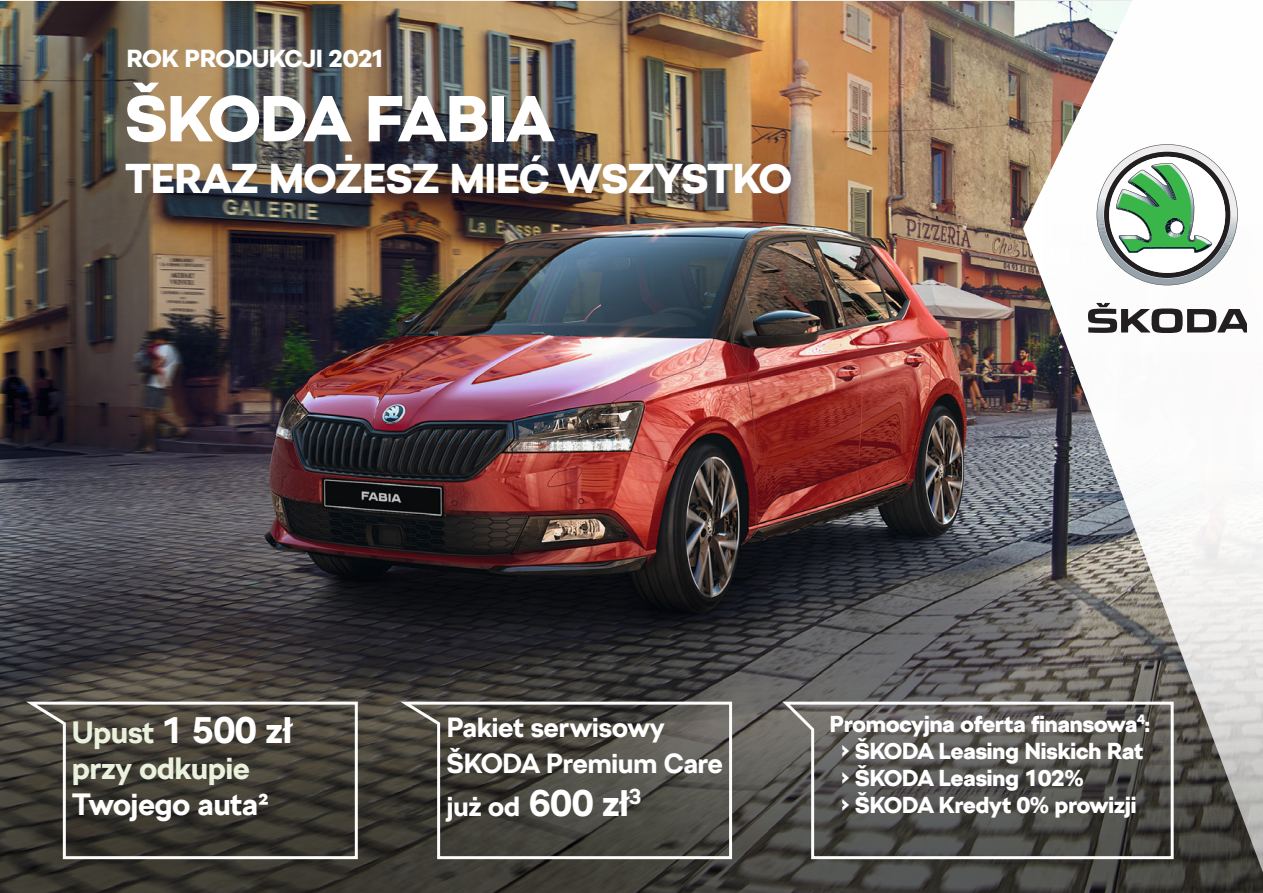
<style>
.page{position:relative;width:1263px;height:893px;background:#fff}
.page>*{position:absolute;margin:0;border:0;box-sizing:border-box;transform-origin:0 0}
._04_Subhead_17pt{font:900 64.35px "SKODA Next";color:#fff}
._04_Subhead_17pt-2{font:900 40.5px "SKODA Next";color:#fff}
.t1{font:700 36px "SKODA Next";color:#fff}
.t2{font:700 30px/36px "SKODA Next";color:#fff}
._04_Subhead_17pt-3{font:700 27px/43.2px "SKODA Next";color:#fff}
._04_Subhead_17pt-4{font:900 24px "SKODA Next";color:#fff}
.t3{font:900 22.5px "SKODA Next";color:#fff}
.s1{font-size:30px;color:#eaf2de}
.s2{color:#eaf2de}
.s3{font-size:36px}
</style>
<div class="page">
<img style="left:3px;top:3px;width:1257px;height:887px">
<img style="left:1023px;top:0;width:240px;height:872px">
<svg style="left:1097px;top:144px;width:141px;height:141px"></svg>
<div style="left:1170px;top:221px;width:13px;height:13px;background:#fff;border-radius:50%"></div>
<svg style="left:1088px;top:303px;width:159px;height:30px"></svg>
<svg style="left:401px;top:699px;width:332px;height:162px;background:#514f49"></svg>
<svg style="left:782px;top:699px;width:393px;height:162px;background:#5b5a57"></svg>
<svg style="left:27px;top:699px;width:332px;height:162px;background:#48453d"></svg>
<div style="left:115px;top:145px;width:686px;height:59px;background:#fff;opacity:.08"></div>
<p class="_04_Subhead_17pt-4" style="left:127px;top:43px;width:257px">ROK PRODUKCJI 2021</p>
<p class="_04_Subhead_17pt" style="left:125px;top:75px;width:430px">ŠKODA FABIA</p>
<p class="_04_Subhead_17pt-2" style="left:125px;top:151px;width:668px">TERAZ MOŻESZ MIEĆ WSZYSTKO</p>
<p class="t1" style="left:72px;top:706px;width:221px"><span class="s1">Upust</span> 1 500 zł</p>
<p class="t2" style="left:72px;top:751px;width:199px"><span class="s2">przy odkupie<br></span>Twojego auta2</p>
<p class="_04_Subhead_17pt-3" style="left:447px;top:706px;width:219px">Pakiet serwisowy</p>
<p class="_04_Subhead_17pt-3" style="left:447px;top:742px;width:277px">ŠKODA Premium Care już od <span class="s3">600 zł</span><sup>3</sup></p>
<p class="t3" style="left:830px;top:708px;width:322px">Promocyjna oferta finansowa<sup>4</sup>:</p>
<p class="t3" style="left:841px;top:735px;width:303px">• ŠKODA Leasing Niskich Rat</p>
<p class="t3" style="left:841px;top:762px;width:244px">• ŠKODA Leasing 102%</p>
<p class="t3" style="left:841px;top:789px;width:296px">• ŠKODA Kredyt 0% prowizji</p>
</div>
